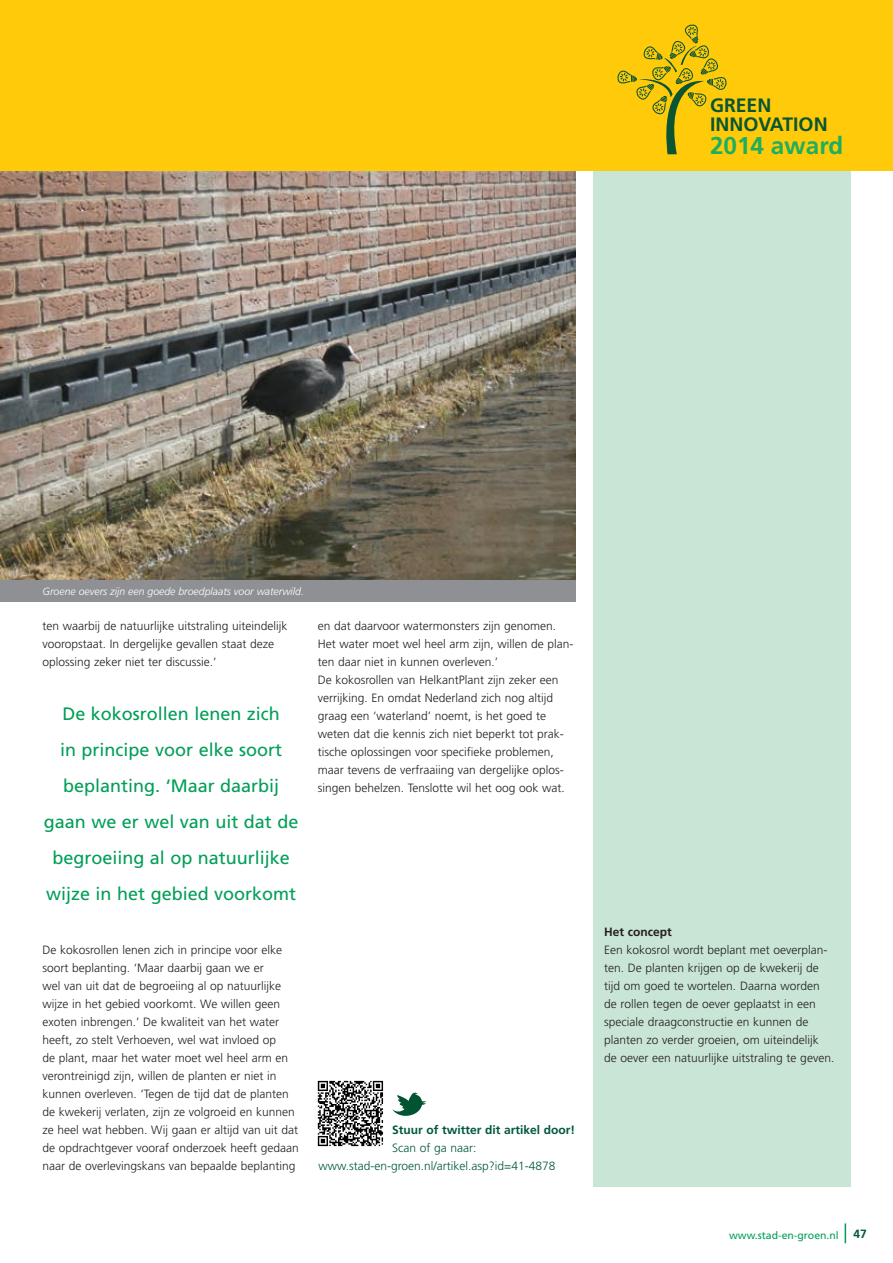
<style>
.page{position:relative;width:893px;height:1263px;background:#fff}
.page>*{position:absolute;margin:0;border:0;box-sizing:border-box;transform-origin:0 0}
.t1{font:700 24.3px "Frutiger";color:#1fae5e}
.t2{font:700 19.35px/19.5px "Frutiger";color:#0c5532}
.t3{font:18px/36px "Frutiger";color:#009e57;text-align:center}
.t4{font:300 12px/18px "Frutiger";color:#231f20}
.t5{font:300 12px/18px "Frutiger";color:#005840;text-align:center}
.t6{font:700 12px "Frutiger";color:#005840}
.t7{font:700 12px "Frutiger";color:#231f20}
.t8{font:italic 300 10.5px "Frutiger";color:#fff}
.t9{font:10.5px "Frutiger";color:#009e57}
.s1{font-weight:700;font-size:12px;color:#005840}
</style>
<div class="page">
<svg style="left:845px;top:1223px;width:1px;height:20px"></svg>
<div style="left:594px;top:150px;width:257px;height:1036px;background:#c9e5d5"></div>
<img style="left:0;top:171px;width:575px;height:409px">
<div style="left:0;top:580px;width:575px;height:22px;background:#8e9093"></div>
<div style="left:0;top:0;width:893px;height:171px;background:#feca0a"></div>
<svg style="left:617px;top:24px;width:110px;height:130px"></svg>
<svg style="left:318px;top:1081px;width:65px;height:65px"></svg>
<svg style="left:392px;top:1092px;width:34px;height:24px"></svg>
<h2 class="t2" style="left:710px;top:95px;width:119px">GREEN<br>INNOVATION</h2>
<h1 class="t1" style="left:710px;top:131px;width:135px">2014 award</h1>
<p class="t8" style="left:43px;top:585px;width:263px">Groene oevers zijn een goede broedplaats voor waterwild.</p>
<p class="t4" style="left:43px;top:617px;width:247px">ten waarbij de natuurlijke uitstraling uiteindelijk vooropstaat. In dergelijke gevallen staat deze oplossing zeker niet ter discussie.’</p>
<h3 class="t3" style="left:44px;top:696px;width:256px">De kokosrollen lenen zich<br>in principe voor elke soort beplanting. ‘Maar daarbij gaan we er wel van uit dat de begroeiing al op natuurlijke wijze in het gebied voorkomt</h3>
<p class="t4" style="left:318px;top:617px;width:257px">en dat daarvoor watermonsters zijn genomen.<br>Het water moet wel heel arm zijn, willen de plan&shy;ten daar niet in kunnen overleven.’<br>De kokosrollen van HelkantPlant zijn zeker een verrijking. En omdat Nederland zich nog altijd graag een ‘waterland’ noemt, is het goed te weten dat die kennis zich niet beperkt tot prak&shy;tische oplossingen voor specifieke problemen, maar tevens de verfraaiing van dergelijke oplos&shy;singen behelzen. Tenslotte wil het oog ook wat.</p>
<p class="t4" style="left:43px;top:941px;width:258px">De kokosrollen lenen zich in principe voor elke soort beplanting. ‘Maar daarbij gaan we er<br>wel van uit dat de begroeiing al op natuurlijke wijze in het gebied voorkomt. We willen geen exoten inbrengen.’ De kwaliteit van het water heeft, zo stelt Verhoeven, wel wat invloed op<br>de plant, maar het water moet wel heel arm en verontreinigd zijn, willen de planten er niet in kunnen overleven. ‘Tegen de tijd dat de planten de kwekerij verlaten, zijn ze volgroeid en kunnen ze heel wat hebben. Wij gaan er altijd van uit dat de opdrachtgever vooraf onderzoek heeft gedaan naar de overlevingskans van bepaalde beplanting</p>
<p class="t6" style="left:392px;top:1123px;width:185px">Stuur of twitter dit artikel door!</p>
<p class="t5" style="left:318px;top:1139px;width:239px">Scan of ga naar: www.stad-en-groen.nl/artikel.asp?id=41-4878</p>
<p class="t7" style="left:604px;top:925px;width:69px">Het concept</p>
<p class="t4" style="left:604px;top:941px;width:232px">Een kokosrol wordt beplant met oeverplan&shy;ten. De planten krijgen op de kwekerij de tijd om goed te wortelen. Daarna worden de rollen tegen de oever geplaatst in een speciale draagconstructie en kunnen de planten zo verder groeien, om uiteindelijk de oever een natuurlijke uitstraling te geven.</p>
<p class="t9" style="left:729px;top:1229px;width:139px">www.stad-en-groen.nl <span class="s1">47</span></p>
</div>
